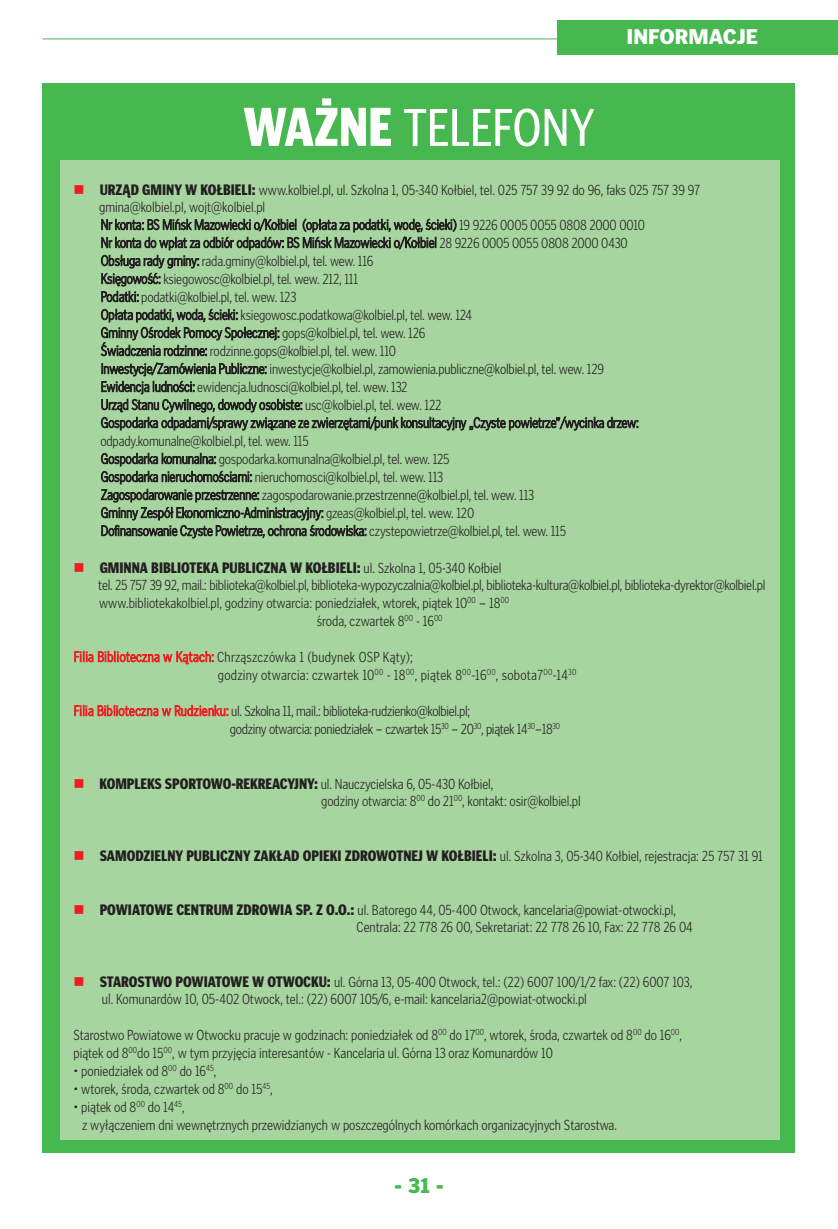
<style>
.page{position:relative;width:838px;height:1229px;background:#fff}
.page>*{position:absolute;margin:0;border:0;box-sizing:border-box;transform-origin:0 0}
.t1{font:condensed 54px "Poynter Gothic Text Pl";color:#fff}
.t2{font:900 21px "Poynter Gothic Text Pl";color:#fff}
.t3{font:900 21px "Poynter Gothic Text Pl";color:#47b750}
.t4{font:300 condensed 15px/18px "Poynter Gothic Text Pl";letter-spacing:-.01em;color:#231f20}
.t5{font:900 condensed 15px "Poynter Gothic Text Pl";color:#231f20}
.t6{font:300 condensed 15px/18px "Poynter Gothic Text Pl";letter-spacing:.015em;color:#231f20}
.s1{font-weight:900}
.s2{color:#ee1d23}
.s3{font-weight:300}
</style>
<div class="page">
<hr style="left:43px;top:39px;width:751px;height:1px;background:#47b750">
<div style="left:557px;top:20px;width:281px;height:34px;background:#47b750"></div>
<div style="left:43px;top:83px;width:752px;height:1069px;background:#47b750"></div>
<div style="left:61px;top:160px;width:719px;height:979px;background:#a7d5a0"></div>
<h2 class="t2" style="left:626px;top:25px;width:133px">INFORMACJE</h2>
<h1 class="t1" style="left:243px;top:96px;width:353px"><span class="s1">WAŻNE</span> TELEFONY</h1>
<p class="t4" style="left:99px;top:181px;width:603px;text-indent:-26px"><span class="s2">■</span> <span class="s1">URZĄD GMINY W KOŁBIELI:</span> www.kolbiel.pl, ul. Szkolna 1, 05-340 Kołbiel, tel. 025 757 39 92 do 96, faks 025 757 39 97 gmina@kolbiel.pl, wojt@kolbiel.pl<br>Nr konta: BS Mińsk Mazowiecki o/Kołbiel (opłata za podatki, wodę, ścieki) 19 9226 0005 0055 0808 2000 0010<br>Nr konta do wpłat za odbiór odpadów: BS Mińsk Mazowiecki o/Kołbiel 28 9226 0005 0055 0808 2000 0430<br>Obsługa rady gminy: rada.gminy@kolbiel.pl, tel. wew. 116<br>Księgowość: ksiegowosc@kolbiel.pl, tel. wew. 212, 111<br>Podatki: podatki@kolbiel.pl, tel. wew. 123<br>Opłata podatki, woda, ścieki: ksiegowosc.podatkowa@kolbiel.pl, tel. wew. 124<br>Gminny Ośrodek Pomocy Społecznej: gops@kolbiel.pl, tel. wew. 126<br>Świadczenia rodzinne: rodzinne.gops@kolbiel.pl, tel. wew. 110<br>Inwestycje/Zamówienia Publiczne: inwestycje@kolbiel.pl, zamowienia.publiczne@kolbiel.pl, tel. wew. 129<br>Ewidencja ludności: ewidencja.ludnosci@kolbiel.pl, tel. wew. 132<br>Urząd Stanu Cywilnego, dowody osobiste: usc@kolbiel.pl, tel. wew. 122<br>Gospodarka odpadami/sprawy związane ze zwierzętami/punk konsultacyjny „Czyste powietrze”/wycinka drzew: odpady.komunalne@kolbiel.pl, tel. wew. 115<br>Gospodarka komunalna: gospodarka.komunalna@kolbiel.pl, tel. wew. 125<br>Gospodarka nieruchomościami: nieruchomosci@kolbiel.pl, tel. wew. 113<br>Zagospodarowanie przestrzenne: zagospodarowanie.przestrzenne@kolbiel.pl, tel. wew. 113<br>Gminny Zespół Ekonomiczno-Administracyjny: gzeas@kolbiel.pl, tel. wew. 120<br>Dofinansowanie Czyste Powietrze, ochrona środowiska: czystepowietrze@kolbiel.pl, tel. wew. 115</p>
<p class="t5" style="left:73px;top:559px;width:429px"><span class="s2">■</span> GMINNA BIBLIOTEKA PUBLICZNA W KOŁBIELI: <span class="s3">ul. Szkolna 1, 05-340 Kołbiel</span></p>
<p class="t4" style="left:98px;top:576px;width:668px">tel. 25 757 39 92, mail.: biblioteka@kolbiel.pl, biblioteka-wypozyczalnia@kolbiel.pl, biblioteka-kultura@kolbiel.pl, biblioteka-dyrektor@kolbiel.pl</p>
<p class="t4" style="left:99px;top:594px;width:411px">www.bibliotekakolbiel.pl, godziny otwarcia: poniedziałek, wtorek, piątek 10<sup>00</sup> – 18<sup>00</sup></p>
<p class="t4" style="left:317px;top:612px;width:127px">środa, czwartek 8<sup>00</sup> - 16<sup>00</sup></p>
<p class="t6" style="left:218px;top:648px;width:360px;text-indent:-144px"><span class="s2">Filia Biblioteczna w Kątach:</span> Chrząszczówka 1 (budynek OSP Kąty);<br>godziny otwarcia: czwartek 10<sup>00</sup> - 18<sup>00</sup>, piątek 8<sup>00</sup>-16<sup>00</sup>, sobota7<sup>00</sup>-14<sup>30</sup></p>
<p class="t4" style="left:230px;top:702px;width:332px;text-indent:-156px"><span class="s2">Filia Biblioteczna w Rudzienku:</span> ul. Szkolna 11, mail.: biblioteka-rudzienko@kolbiel.pl;<br>godziny otwarcia: poniedziałek – czwartek 15<sup>30</sup> – 20<sup>30</sup>, piątek 14<sup>30</sup>–18<sup>30</sup></p>
<p class="t4" style="left:321px;top:775px;width:261px;line-height:16.8px;text-indent:-248px"><span class="s2">■</span> <span class="s1">KOMPLEKS SPORTOWO-REKREACYJNY:</span> ul. Nauczycielska 6, 05-430 Kołbiel,<br>godziny otwarcia: 8<sup>00</sup> do 21<sup>00</sup>, kontakt: osir@kolbiel.pl</p>
<p class="t5" style="left:73px;top:847px;width:691px"><span class="s2">■</span> SAMODZIELNY PUBLICZNY ZAKŁAD OPIEKI ZDROWOTNEJ W KOŁBIELI: <span class="s3">ul. Szkolna 3, 05-340 Kołbiel, rejestracja: 25 757 31 91</span></p>
<p class="t4" style="left:356px;top:901px;width:338px;line-height:16.8px;text-indent:-283px"><span class="s2">■</span> <span class="s1">POWIATOWE CENTRUM ZDROWIA SP. Z O.O.:</span> ul. Batorego 44, 05-400 Otwock, kancelaria@powiat-otwocki.pl,<br>Centrala: 22 778 26 00, Sekretariat: 22 778 26 10, Fax: 22 778 26 04</p>
<p class="t4" style="left:102px;top:973px;width:592px;line-height:16.8px;text-indent:-29px"><span class="s2">■</span> <span class="s1">STAROSTWO POWIATOWE W OTWOCKU:</span> ul. Górna 13, 05-400 Otwock, tel.: (22) 6007 100/1/2 fax: (22) 6007 103, ul. Komunardów 10, 05-402 Otwock, tel.: (22) 6007 105/6, e-mail: kancelaria2@powiat-otwocki.pl</p>
<p class="t4" style="left:73px;top:1026px;width:610px">Starostwo Powiatowe w Otwocku pracuje w godzinach: poniedziałek od 8<sup>00</sup> do 17<sup>00</sup>, wtorek, środa, czwartek od 8<sup>00</sup> do 16<sup>00</sup>, piątek od 8<sup>00</sup>do 15<sup>00</sup>, w tym przyjęcia interesantów - Kancelaria ul. Górna 13 oraz Komunardów 10</p>
<p class="t4" style="left:73px;top:1062px;width:144px">• poniedziałek od 8<sup>00</sup> do 16<sup>45</sup>,</p>
<p class="t4" style="left:73px;top:1080px;width:201px">• wtorek, środa, czwartek od 8<sup>00</sup> do 15<sup>45</sup>,</p>
<p class="t4" style="left:82px;top:1098px;width:536px;text-indent:-9px">• piątek od 8<sup>00</sup> do 14<sup>45</sup>,<br>z wyłączeniem dni wewnętrznych przewidzianych w poszczególnych komórkach organizacyjnych Starostwa.</p>
<h2 class="t3" style="left:394px;top:1173px;width:51px">-31-</h2>
</div>
